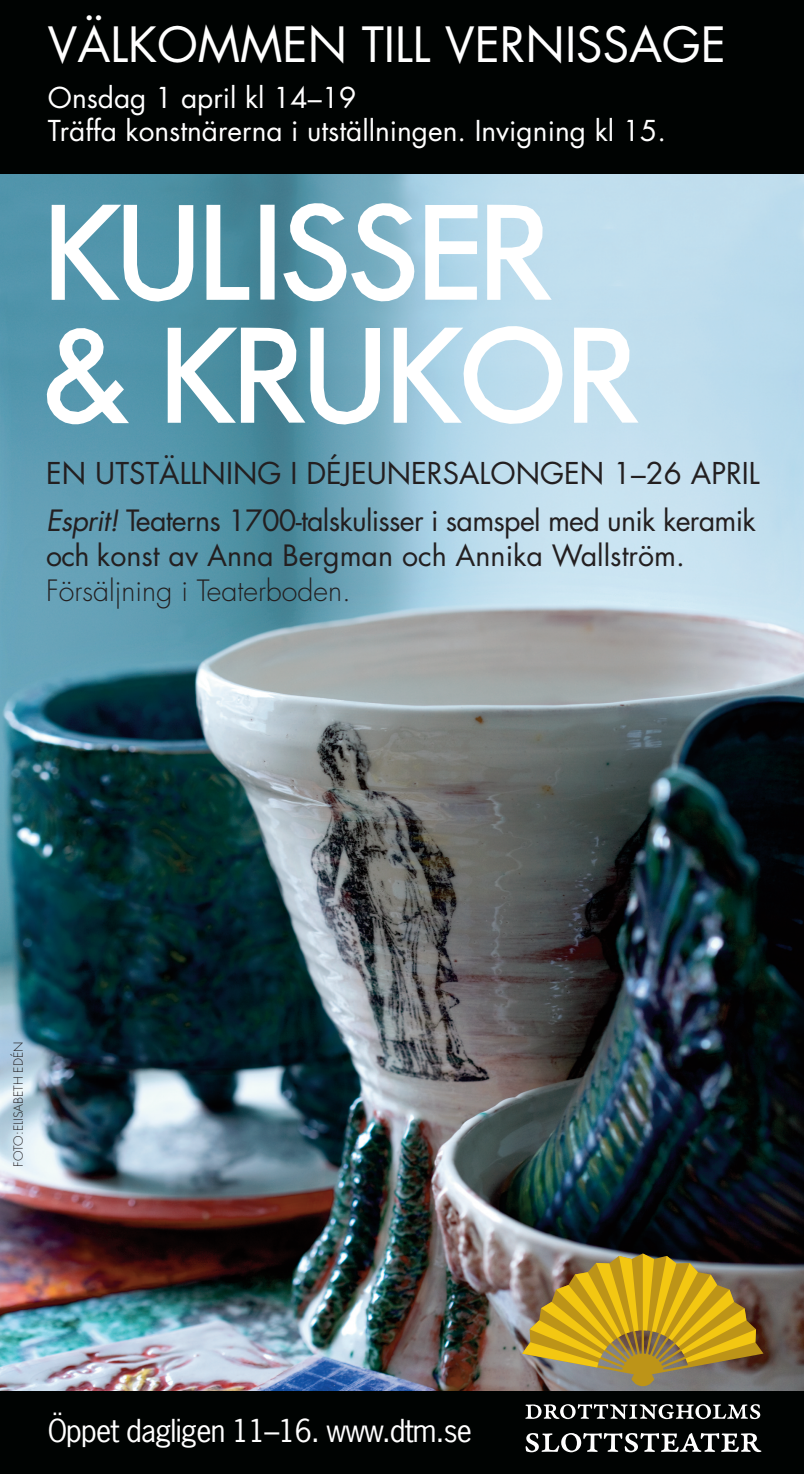
<style>
.page{position:relative;width:804px;height:1474px;background:#fff}
.page>*{position:absolute;margin:0;border:0;box-sizing:border-box;transform-origin:0 0}
.t1{font:126.7px/122.9px "Futur HF";letter-spacing:-.04em;color:#fff}
.t2{font:47.25px "Futura";color:#fff}
.t3{font:29.75px "News Gothic Std";letter-spacing:-.03em;color:#fff}
.t4{font:29.22px "Futura";color:#231f20}
.t5{font:28.53px/35px "Futura";letter-spacing:-.025em;color:#231f20}
.t6{font:300 28.53px "Futura";color:#231f20}
.t7{font:28px/32.7px "Futura";color:#fff}
.t8{font:300 12.25px "Futura";color:#231f20}
.s1{font-style:italic}
</style>
<div class="page">
<img style="left:0;top:174px;width:804px;height:1217px">
<div style="left:0;top:1391px;width:804px;height:82px;background:#000302"></div>
<svg style="left:525px;top:1404px;width:235px;height:15px"></svg>
<svg style="left:525px;top:1433px;width:236px;height:19px"></svg>
<svg style="left:522px;top:1253px;width:241px;height:133px;background:#aa8e37"></svg>
<div style="left:0;top:0;width:804px;height:174px;background:#000302"></div>
<h2 class="t2" style="left:48px;top:23px;width:680px">VÄLKOMMEN TILL VERNISSAGE</h2>
<p class="t7" style="left:48px;top:84px;width:619px">Onsdag 1 april kl 14–19<br>Träffa konstnärerna i utställningen. Invigning kl 15.</p>
<h1 class="t1" style="left:43px;top:194px;width:600px">KULISSER &amp; KRUKOR</h1>
<p class="t4" style="left:46px;top:459px;width:715px">EN UTSTÄLLNING I DÉJEUNERSALONGEN 1–26 APRIL</p>
<p class="t5" style="left:46px;top:505px;width:711px"><span class="s1">Esprit!</span> Teaterns 1700-talskulisser i samspel med unik keramik och konst av Anna Bergman och Annika Wallström.</p>
<p class="t6" style="left:46px;top:577px;width:306px">Försäljning i Teaterboden.</p>
<p class="t8" style="left:13px;top:1166px;width:126px;rotate:-90deg">FOTO:ELISABETH EDÉN</p>
<p class="t3" style="left:48px;top:1413px;width:426px">Öppet dagligen 11–16. www.dtm.se</p>
</div>
